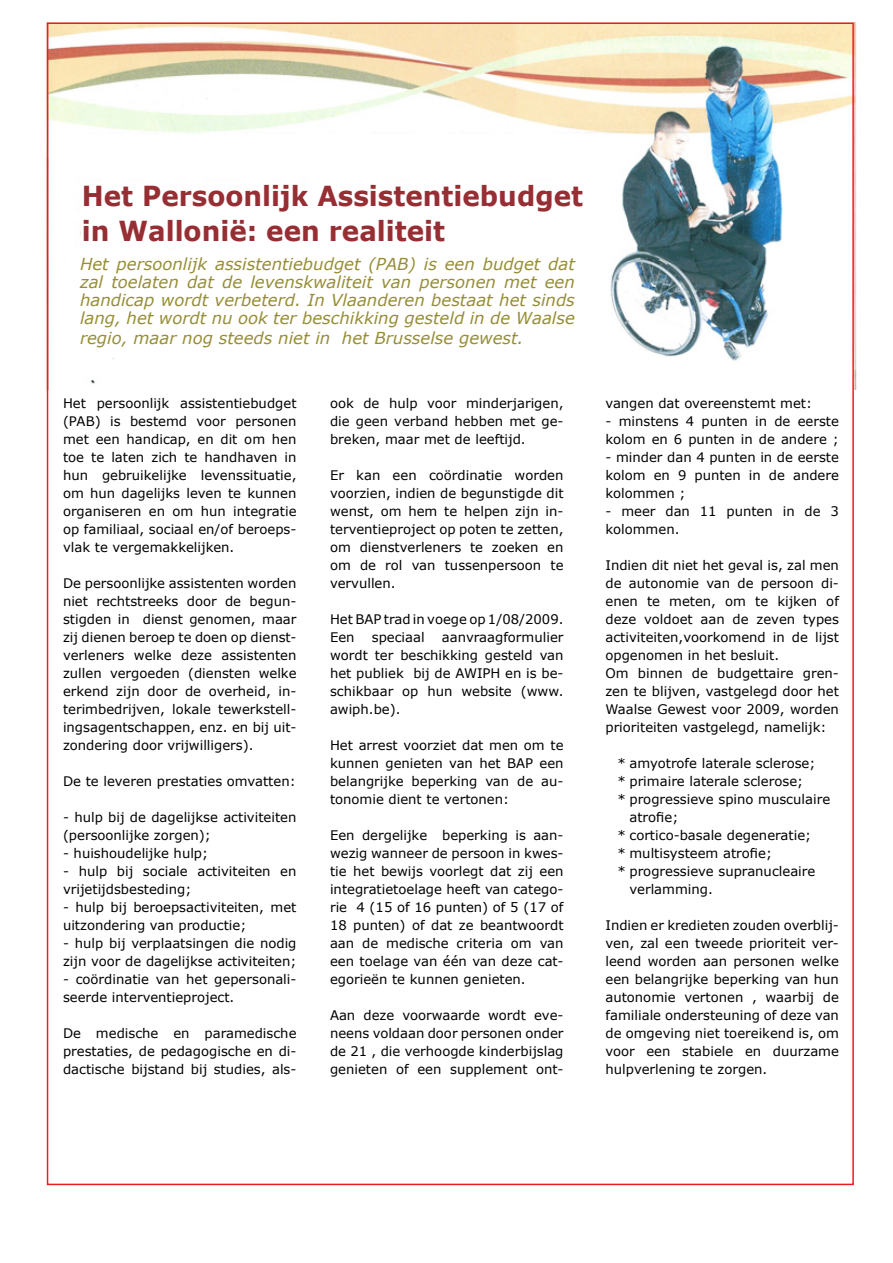
<style>
.page{position:relative;width:893px;height:1263px;background:#fff}
.page>*{position:absolute;margin:0;border:0;box-sizing:border-box;transform-origin:0 0}
.t1{font:700 27.6px/34.5px "Verdana";color:#962e34;scale:.95 1}
.t2{font:italic 16.5px/18px "Verdana";color:#968e37;text-align:justify}
.t3{font:13.2px/18px "Verdana";color:#000;text-align:justify}
</style>
<div class="page">
<img style="left:46px;top:23px;width:811px;height:367px">
<div style="left:73px;top:251px;width:507px;height:105px;background:#fff"></div>
<div style="left:81px;top:183px;width:508px;height:65px;background:#fff"></div>
<h1 class="t1" style="left:82px;top:178px;width:529px">Het Persoonlijk Assistentiebudget in Wallonië: een realiteit</h1>
<p class="t2" style="left:80px;top:255px;width:496px">Het persoonlijk assistentiebudget (PAB) is een budget dat zal toelaten dat de levenskwaliteit van personen met een handicap wordt verbeterd. In Vlaanderen bestaat het sinds lang, het wordt nu ook ter beschikking gesteld in de Waalse</p>
<p class="t2" style="left:80px;top:328px;width:445px">regio, maar nog steeds niet in het Brusselse gewest.</p>
<p class="t3" style="left:63px;top:394px;width:235px">Het persoonlijk assistentiebudget (PAB) is bestemd voor personen met een handicap, en dit om hen toe te laten zich te handhaven in hun gebruikelijke levenssituatie, om hun dagelijks leven te kunnen organiseren en om hun integratie op familiaal, sociaal en/of beroeps&shy;vlak te vergemakkelijken.</p>
<p class="t3" style="left:63px;top:574px;width:235px">De persoonlijke assistenten worden niet rechtstreeks door de begun&shy;stigden in dienst genomen, maar zij dienen beroep te doen op dienst&shy;verleners welke deze assistenten zullen vergoeden (diensten welke erkend zijn door de overheid, in&shy;terimbedrijven, lokale tewerkstell&shy;ingsagentschappen, enz. en bij uit&shy;zondering door vrijwilligers).</p>
<p class="t3" style="left:63px;top:772px;width:234px">De te leveren prestaties omvatten:</p>
<p class="t3" style="left:63px;top:808px;width:235px">- hulp bij de dagelijkse activiteiten (persoonlijke zorgen);</p>
<p class="t3" style="left:63px;top:844px;width:147px">- huishoudelijke hulp;</p>
<p class="t3" style="left:63px;top:862px;width:235px">- hulp bij sociale activiteiten en vrijetijdsbesteding;</p>
<p class="t3" style="left:63px;top:898px;width:235px">- hulp bij beroepsactiviteiten, met uitzondering van productie;</p>
<p class="t3" style="left:63px;top:934px;width:235px">- hulp bij verplaatsingen die nodig zijn voor de dagelijkse activiteiten;</p>
<p class="t3" style="left:63px;top:970px;width:235px">- coördinatie van het gepersonali&shy;seerde interventieproject.</p>
<p class="t3" style="left:63px;top:1024px;width:235px">De medische en paramedische prestaties, de pedagogische en di&shy;dactische bijstand bij studies, als-</p>
<p class="t3" style="left:330px;top:394px;width:235px">ook de hulp voor minderjarigen, die geen verband hebben met ge&shy;breken, maar met de leeftijd.</p>
<p class="t3" style="left:330px;top:466px;width:235px">Er kan een coördinatie worden voorzien, indien de begunstigde dit wenst, om hem te helpen zijn in&shy;terventieproject op poten te zetten, om dienstverleners te zoeken en om de rol van tussenpersoon te vervullen.</p>
<p class="t3" style="left:330px;top:610px;width:235px">Het BAP trad in voege op 1/08/2009.<br>Een</p>
<p class="t3" style="left:330px;top:628px;width:235px;text-indent:112px">aanvraagformulier wordt ter beschikking gesteld van het publiek bij de AWIPH en is be&shy;schikbaar op hun website (www. awiph.be).</p>
<p class="t3" style="left:330px;top:736px;width:235px">Het arrest voorziet dat men om te kunnen genieten van het BAP een belangrijke beperking van de au&shy;tonomie dient te vertonen:</p>
<p class="t3" style="left:330px;top:826px;width:235px">Een dergelijke beperking is aan&shy;wezig wanneer de persoon in kwes&shy;tie het bewijs voorlegt dat zij een integratietoelage heeft van catego&shy;rie 4 (15 of 16 punten) of 5 (17 of 18 punten) of dat ze beantwoordt aan de medische criteria om van een toelage van één van deze cat&shy;egorieën te kunnen genieten.</p>
<p class="t3" style="left:330px;top:1006px;width:235px">Aan deze voorwaarde wordt eve&shy;neens voldaan door personen onder de 21 , die verhoogde kinderbijslag genieten of een supplement ont-</p>
<p class="t3" style="left:372px;top:628px;width:54px">speciaal</p>
<p class="t3" style="left:605px;top:394px;width:208px">vangen dat overeenstemt met:</p>
<p class="t3" style="left:605px;top:412px;width:235px">- minstens 4 punten in de eerste kolom en 6 punten in de andere ;</p>
<p class="t3" style="left:605px;top:448px;width:235px">- minder dan 4 punten in de eerste kolom en 9 punten in de andere kolommen ;</p>
<p class="t3" style="left:605px;top:502px;width:235px">- meer dan 11 punten in de 3 kolommen.</p>
<p class="t3" style="left:605px;top:556px;width:235px;text-align:left">Indien dit niet het geval is, zal men de autonomie van de persoon di&shy;enen te meten, om te kijken of deze voldoet aan de zeven types activiteiten,voorkomend in de lijst opgenomen in het besluit.<br>Om binnen de budgettaire gren&shy;zen te blijven, vastgelegd door het<br>Waalse Gewest voor 2009, worden prioriteiten vastgelegd, namelijk:</p>
<p class="t3" style="left:617px;top:754px;width:200px">* amyotrofe laterale sclerose;</p>
<p class="t3" style="left:617px;top:772px;width:187px">* primaire laterale sclerose;</p>
<p class="t3" style="left:617px;top:790px;width:214px">* progressieve spino musculaire</p>
<p class="t3" style="left:629px;top:808px;width:50px">atrofie;</p>
<p class="t3" style="left:617px;top:826px;width:195px">* cortico-basale degeneratie;</p>
<p class="t3" style="left:617px;top:844px;width:156px">* multisysteem atrofie;</p>
<p class="t3" style="left:617px;top:862px;width:199px">* progressieve supranucleaire</p>
<p class="t3" style="left:629px;top:880px;width:85px">verlamming.</p>
<p class="t3" style="left:605px;top:916px;width:235px">Indien er kredieten zouden overblij&shy;ven, zal een tweede prioriteit ver&shy;leend worden aan personen welke een belangrijke beperking van hun autonomie vertonen , waarbij de familiale ondersteuning of deze van de omgeving niet toereikend is, om voor een stabiele en duurzame hulpverlening te zorgen.</p>
</div>
